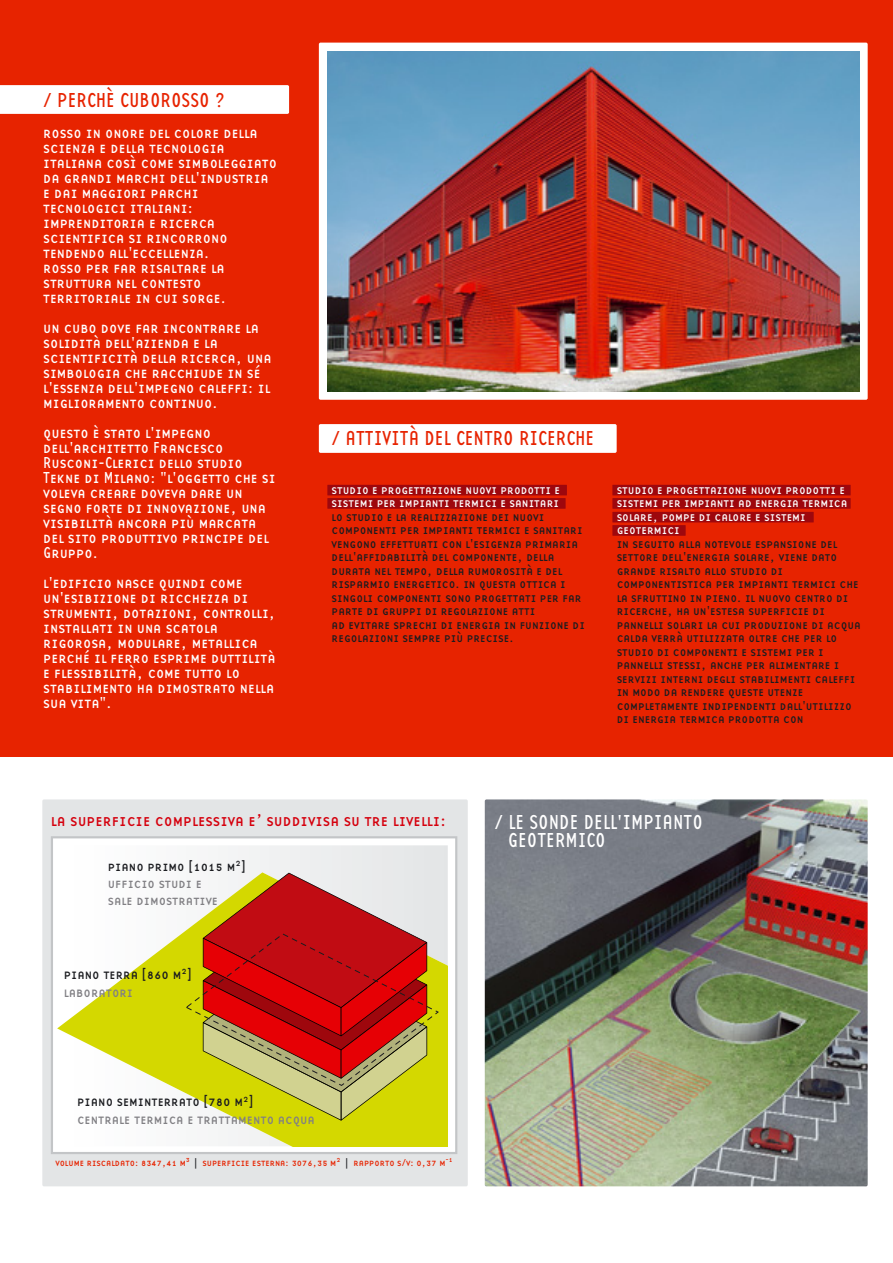
<style>
.page{position:relative;width:893px;height:1263px;background:#fff}
.page>*{position:absolute;margin:0;border:0;box-sizing:border-box;transform-origin:0 0}
.t1{font:21px "Base Twelve Sans Smallcaps";color:#e72300}
.t2{font:21px/18px "Base Twelve Sans Smallcaps";color:#fff}
.t3{font:17.85px "Base Twelve Sans Smallcaps";color:#d5000d}
.t4{font:16.5px/15px "Base Twelve Sans Smallcaps";color:#fff}
.t5{font:14.85px/17.9px "Base Twelve Sans Smallcaps";color:#818084}
.t6{font:14.85px/17.9px "Base Twelve Sans Smallcaps";color:#1b1c20}
.t7{font:14.55px/17.4px "Base Twelve Sans Smallcaps";color:#818084}
.t8{font:13.5px/13.5px "Base Twelve Sans Smallcaps";color:#1b1c20}
.t9{font:13.5px/13.5px "Base Twelve Sans Smallcaps";color:#fff}
.t10{font:10.5px "Base Twelve Sans Smallcaps";color:#e72300}
.s1{color:#1b1c20}
.s2{color:#818084}
</style>
<div class="page">
<img style="left:485px;top:799px;width:382px;height:387px;border-radius:2px">
<div style="left:42px;top:799px;width:426px;height:387px;background:#e3e5e6;border-radius:2px"></div>
<svg style="left:51px;top:836px;width:406px;height:318px;background:#eeefec"></svg>
<svg style="left:57px;top:845px;width:391px;height:27px"></svg>
<svg style="left:57px;top:872px;width:391px;height:274px;background:#eced9d"></svg>
<svg style="left:186px;top:873px;width:253px;height:248px;background:#cc713b"></svg>
<div style="left:0;top:0;width:892px;height:757px;background:#e72300"></div>
<div style="left:0;top:85px;width:289px;height:29px;background:#fff"></div>
<div style="left:319px;top:43px;width:548px;height:357px;background:#fff;border-radius:2px"></div>
<img style="left:327px;top:51px;width:532px;height:340px">
<div style="left:327px;top:485px;width:240px;height:10px;background:#9e070d"></div>
<div style="left:327px;top:498px;width:238px;height:11px;background:#9e070d"></div>
<div style="left:319px;top:424px;width:297px;height:29px;background:#fff;border-radius:2px"></div>
<div style="left:612px;top:485px;width:238px;height:10px;background:#9e070d"></div>
<div style="left:612px;top:498px;width:238px;height:11px;background:#9e070d"></div>
<div style="left:612px;top:512px;width:201px;height:10px;background:#9e070d"></div>
<div style="left:612px;top:525px;width:73px;height:11px;background:#9e070d"></div>
<p class="t1" style="left:43px;top:87px;width:184px">/ PERCHÈ CUBOROSSO ?</p>
<p class="t4" style="left:43px;top:125px;width:235px">rosso in onore del colore della scienza e della tecnologia italiana così come simboleggiato da grandi marchi dell'industria e dai maggiori parchi tecnologici italiani: imprenditoria e ricerca scientifica si rincorrono tendendo all'eccellenza.<br>rosso per far risaltare la struttura nel contesto territoriale in cui sorge.</p>
<p class="t4" style="left:43px;top:320px;width:230px">un cubo dove far incontrare la solidità dell'azienda e la scientificità della ricerca, una simbologia che racchiude in sé l'essenza dell'impegno caleffi: il miglioramento continuo.</p>
<p class="t4" style="left:43px;top:425px;width:234px">questo è stato l'impegno dell'architetto Francesco<br>Rusconi-Clerici dello studio<br>Tekne di Milano: "l'oggetto che si voleva creare doveva dare un segno forte di innovazione, una visibilità ancora più marcata del sito produttivo principe del<br>Gruppo.</p>
<p class="t4" style="left:43px;top:575px;width:234px">l'edificio nasce quindi come un'esibizione di ricchezza di strumenti, dotazioni, controlli, installati in una scatola rigorosa, modulare, metallica perché il ferro esprime duttilità e flessibilità, come tutto lo stabilimento ha dimostrato nella sua vita".</p>
<p class="t1" style="left:331px;top:426px;width:264px">/ ATTIVITÀ DEL CENTRO RICERCHE</p>
<p class="t9" style="left:331px;top:482px;width:230px">studio e progettazione nuovi prodotti e sistemi per impianti termici e sanitari</p>
<p class="t8" style="left:331px;top:509px;width:255px">lo studio e la realizzazione dei nuovi componenti per impianti termici e sanitari vengono effettuati con l'esigenza primaria dell'affidabilità del componente, della durata nel tempo, della rumorosità e del risparmio energetico. in questa ottica i singoli componenti sono progettati per far parte di gruppi di regolazione atti<br>ad evitare sprechi di energia in funzione di regolazioni sempre più precise.</p>
<p class="t9" style="left:616px;top:482px;width:232px">studio e progettazione nuovi prodotti e sistemi per impianti ad energia termica solare, pompe di calore e sistemi geotermici</p>
<p class="t8" style="left:616px;top:536px;width:246px">in seguito alla notevole espansione del settore dell'energia solare, viene dato grande risalto allo studio di componentistica per impianti termici che la sfruttino in pieno. il nuovo centro di ricerche, ha un'estesa superficie di pannelli solari la cui produzione di acqua calda verrà utilizzata oltre che per lo studio di componenti e sistemi per i pannelli stessi, anche per alimentare i servizi interni degli stabilimenti caleffi in modo da rendere queste utenze completamente indipendenti dall'utilizzo di energia termica prodotta con</p>
<p class="t3" style="left:51px;top:809px;width:397px">la superficie complessiva e’ suddivisa su tre livelli:</p>
<p class="t7" style="left:108px;top:857px;width:139px"><span class="s1">piano primo [1015 m</span><sup>2</sup><span class="s1">] </span>ufficio studi e<br>sale dimostrative</p>
<p class="t6" style="left:64px;top:965px;width:129px">piano terra [860 m<sup>2</sup>] <span class="s2">laboratori</span></p>
<p class="t5" style="left:77px;top:1092px;width:239px"><span class="s1">piano seminterrato [780 m</span><sup>2</sup><span class="s1">]<br></span>centrale termica e trattamento acqua</p>
<p class="t10" style="left:55px;top:1157px;width:399px">volume riscaldato: 8347,41 m<sup>3</sup> <span class="s1">|</span> superficie esterna: 3076,35 m<sup>2</sup> <span class="s1">|</span> rapporto s/v: 0,37 m<sup>-1</sup></p>
<p class="t2" style="left:507px;top:813px;width:197px;text-indent:-13px">/ LE SONDE DELL'IMPIANTO<br>GEOTERMICO</p>
</div>
